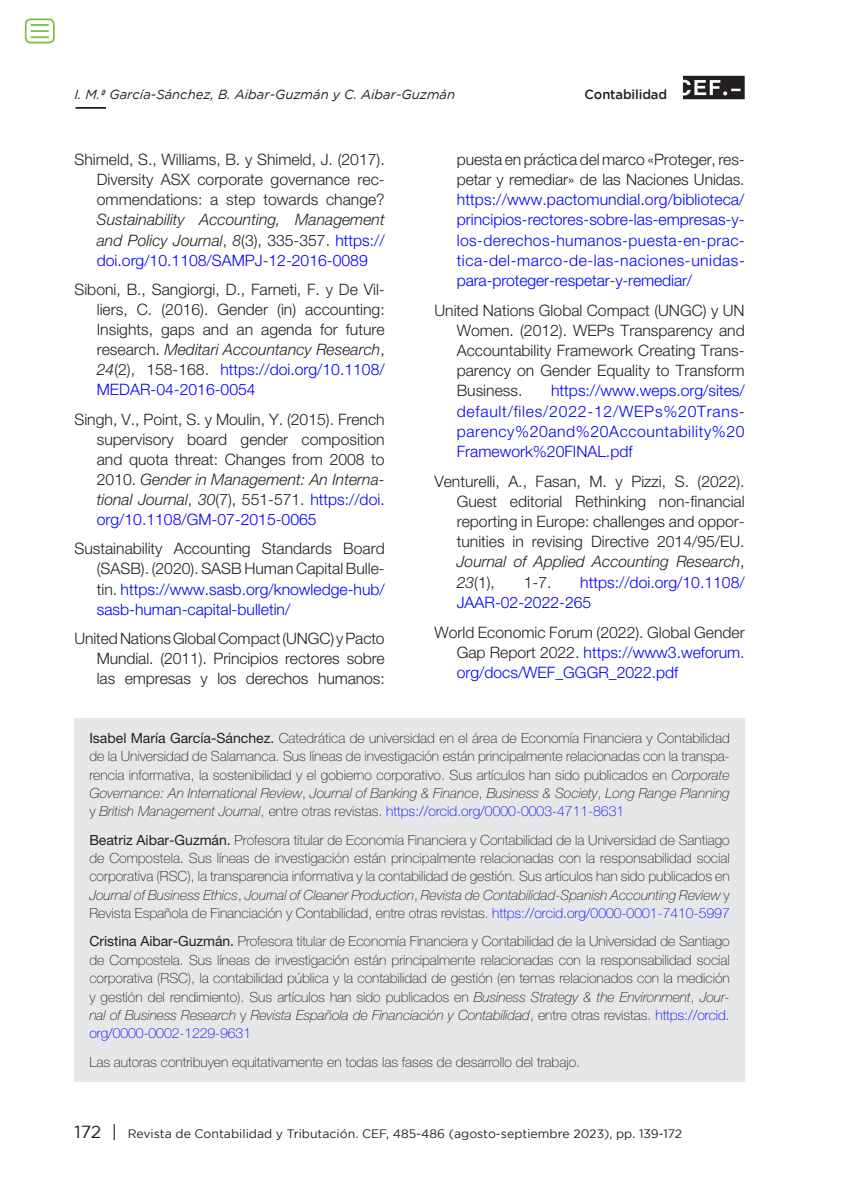
<style>
.page{position:relative;width:844px;height:1191px;background:#fff}
.page>*{position:absolute;margin:0;border:0;box-sizing:border-box;transform-origin:0 0}
.ref__bibliograficas{font:300 15.75px/20.1px "Helvetica Neue LT Std";color:#231f20;text-align:justify}
.ref__bibliograficas-2{font:300 15.75px/20.1px "Helvetica Neue LT Std";color:#00f;text-align:justify}
.ref__bibliograficas-3{font:100 14px/18.4px "Helvetica Neue LT Std";color:#231f20;text-align:justify}
.t1{font:italic 13.12px "Gotham";color:#231f20}
.t2{font:500 13.12px "Gotham";letter-spacing:-.01em;color:#231f20}
.t3{font:12.25px "Gotham";color:#231f20}
.s1{font-style:italic}
.s2{color:#00f}
.s3{color:#231f20}
.s4{font-weight:400}
.s5{font-size:17.5px}
</style>
<div class="page">
<svg style="left:682px;top:76px;width:62px;height:23px"></svg>
<hr style="left:76px;top:107px;width:30px;height:2px;background:#231f20">
<div style="left:74px;top:718px;width:670px;height:363px;background:#e6e7e9"></div>
<div style="left:25px;top:18px;width:30px;height:25px;border:2px solid #79c142;border-radius:5px"></div>
<svg style="left:31px;top:24px;width:18px;height:14px"></svg>
<p class="t1" style="left:74px;top:87px;width:382px">I. M.ª García-Sánchez, B. Aibar-Guzmán y C. Aibar-Guzmán</p>
<p class="t2" style="left:584px;top:87px;width:84px">Contabilidad</p>
<p class="ref__bibliograficas" style="left:97px;top:149px;width:289px;text-indent:-22px">Shimeld, S., Williams, B. y Shimeld, J. (2017).<br>Diversity ASX corporate governance rec&shy;ommendations: a step towards change?<br><span class="s1">Sustainability Accounting, Management and Policy Journal</span>, <span class="s1">8</span>(3), 335-357. <span class="s2">https:// doi.org/10.1108/SAMPJ-12-2016-0089</span></p>
<p class="ref__bibliograficas" style="left:97px;top:279px;width:289px;text-indent:-22px">Siboni, B., Sangiorgi, D., Farneti, F. y De Vil&shy;liers, C. (2016). Gender (in) accounting:<br>Insights, gaps and an agenda for future research. <span class="s1">Meditari Accountancy Research</span>, <span class="s1">24</span>(2), 158-168. <span class="s2">https://doi.org/10.1108/ MEDAR-04-2016-0054</span></p>
<p class="ref__bibliograficas" style="left:97px;top:408px;width:289px;text-indent:-22px">Singh, V., Point, S. y Moulin, Y. (2015). French supervisory board gender composition and quota threat: Changes from 2008 to 2010. <span class="s1">Gender in Management: An Interna&shy;tional Journal</span>, <span class="s1">30</span>(7), 551-571. <span class="s2">https://doi. org/10.1108/GM-07-2015-0065</span></p>
<p class="ref__bibliograficas" style="left:97px;top:538px;width:289px;text-indent:-22px">Sustainability Accounting Standards Board (SASB). (2020). SASB Human Capital Bulle&shy;tin. <span class="s2">https://www.sasb.org/knowledge-hub/ sasb-human-capital-bulletin/</span></p>
<p class="ref__bibliograficas" style="left:97px;top:627px;width:289px;text-indent:-22px">United Nations Global Compact (UNGC) y Pacto Mundial. (2011). Principios rectores sobre las empresas y los derechos humanos:</p>
<p class="ref__bibliograficas-2" style="left:456px;top:149px;width:289px"><span class="s3">puesta en práctica del marco «Proteger, res&shy;petar y remediar» de las Naciones Unidas. </span>https://www.pactomundial.org/biblioteca/ principios-rectores-sobre-las-empresas-y&shy;los-derechos-humanos-puesta-en-prac&shy;tica-del-marco-de-las-naciones-unidas&shy;para-proteger-respetar-y-remediar/</p>
<p class="ref__bibliograficas" style="left:456px;top:300px;width:289px;text-indent:-22px">United Nations Global Compact (UNGC) y UN Women. (2012). WEPs Transparency and Accountability Framework Creating Trans&shy;parency on Gender Equality to Transform Business.</p>
<p class="ref__bibliograficas-2" style="left:456px;top:380px;width:289px;text-indent:94px">https://www.weps.org/sites/ default/files/2022-12/WEPs%20Trans&shy;parency%20and%20Accountability%20<br>Framework%20FINAL.pdf</p>
<p class="ref__bibliograficas" style="left:456px;top:471px;width:289px;text-indent:-22px">Venturelli, A., Fasan, M. y Pizzi, S. (2022).<br>Guest editorial Rethinking non-financial reporting in Europe: challenges and oppor&shy;tunities in revising Directive 2014/95/EU.<br><span class="s1">Journal of Applied Accounting Research</span>, <span class="s1">23</span>(1),</p>
<p class="ref__bibliograficas-2" style="left:456px;top:571px;width:289px;text-indent:123px">https://doi.org/10.1108/<br>JAAR-02-2022-265</p>
<p class="ref__bibliograficas" style="left:456px;top:622px;width:289px;text-indent:-22px">World Economic Forum (2022). Global Gender Gap Report 2022. <span class="s2">https://www3.weforum. org/docs/WEF_GGGR_2022.pdf</span></p>
<p class="ref__bibliograficas" style="left:523px;top:571px;width:29px">1-7.</p>
<p class="ref__bibliograficas-3" style="left:89px;top:728px;width:641px"><span class="s4">Isabel María García-Sánchez.</span> Catedrática de universidad en el área de Economía Financiera y Contabilidad de la Universidad de Salamanca. Sus líneas de investigación están principalmente relacionadas con la transpa&shy;rencia informativa, la sostenibilidad y el gobierno corporativo. Sus artículos han sido publicados en <span class="s1">Corporate Governance: An International Review</span>, <span class="s1">Journal of Banking &amp; Finance</span>, <span class="s1">Business &amp; Society</span>, <span class="s1">Long Range Planning </span>y <span class="s1">British Management Journal</span>, entre otras revistas. <span class="s2">https://orcid.org/0000-0003-4711-8631</span></p>
<p class="ref__bibliograficas-3" style="left:89px;top:830px;width:641px"><span class="s4">Beatriz Aibar-Guzmán.</span> Profesora titular de Economía Financiera y Contabilidad de la Universidad de Santiago de Compostela. Sus líneas de investigación están principalmente relacionadas con la responsabilidad social corporativa (RSC), la transparencia informativa y la contabilidad de gestión. Sus artículos han sido publicados en <span class="s1">Journal of Business Ethics</span>, <span class="s1">Journal of Cleaner Production</span>, <span class="s1">Revista de Contabilidad-Spanish Accounting Review</span> y Revista Española de Financiación y Contabilidad, entre otras revistas. <span class="s2">https://orcid.org/0000-0001-7410-5997</span></p>
<p class="ref__bibliograficas-3" style="left:89px;top:932px;width:641px"><span class="s4">Cristina Aibar-Guzmán.</span> Profesora titular de Economía Financiera y Contabilidad de la Universidad de Santiago de Compostela. Sus líneas de investigación están principalmente relacionadas con la responsabilidad social corporativa (RSC), la contabilidad pública y la contabilidad de gestión (en temas relacionados con la medición y gestión del rendimiento). Sus artículos han sido publicados en <span class="s1">Business Strategy &amp; the Environment</span>, <span class="s1">Jour&shy;nal of Business Research</span> y <span class="s1">Revista Española de Financiación y Contabilidad</span>, entre otras revistas. <span class="s2">https://orcid. org/0000-0002-1229-9631</span></p>
<p class="ref__bibliograficas-3" style="left:89px;top:1052px;width:492px">Las autoras contribuyen equitativamente en todas las fases de desarrollo del trabajo.</p>
<p class="t3" style="left:74px;top:1127px;width:609px"><span class="s5">172 |</span> Revista de Contabilidad y Tributación. CEF, 485-486 (agosto-septiembre 2023), pp. 139-172</p>
</div>
